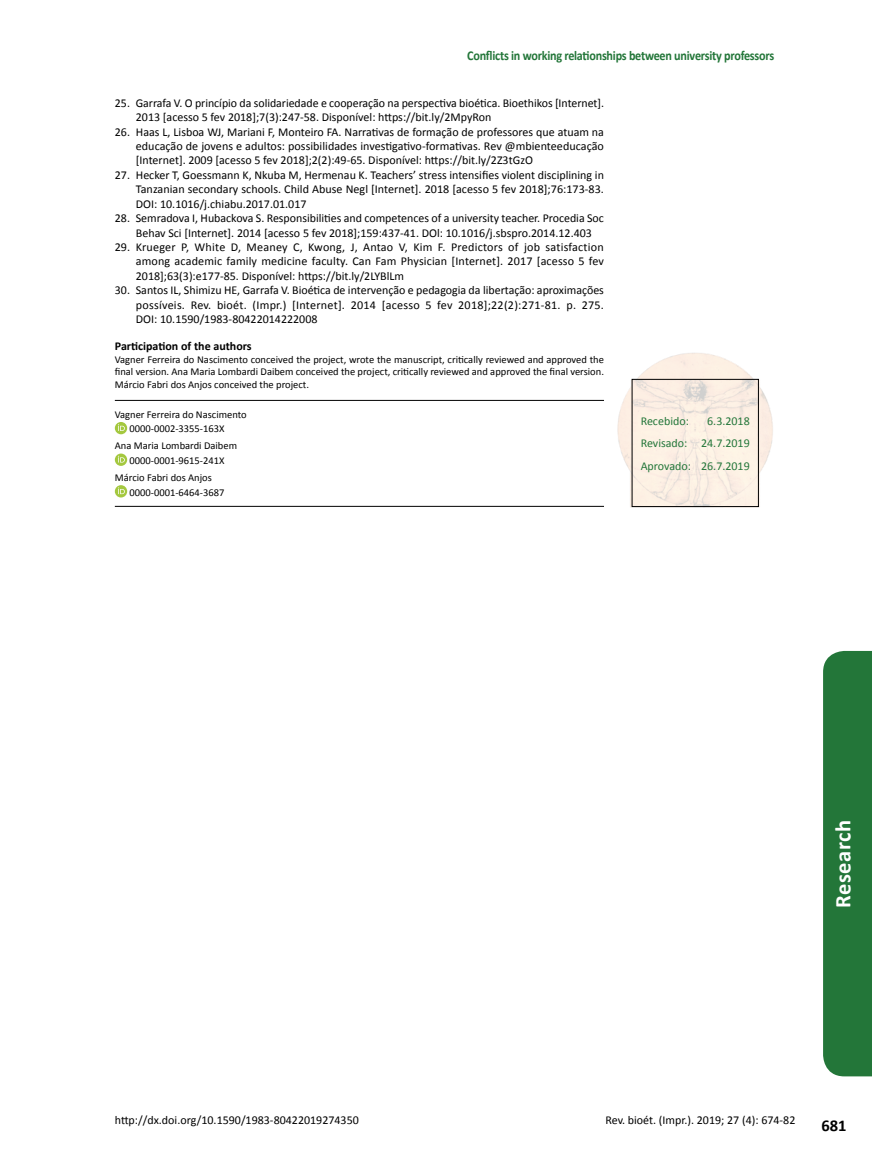
<style>
.page{position:relative;width:872px;height:1170px;background:#fff}
.page>*{position:absolute;margin:0;border:0;box-sizing:border-box;transform-origin:0 0}
.t1{font:700 22.5px "Calibri";letter-spacing:.02em;color:#fff}
.t2{font:700 16.5px "Calibri";color:#000}
.t3{font:700 13.5px "Calibri";letter-spacing:-.02em;color:#237639;scale:.9 1}
.t4{font:12px/14.4px "Calibri";color:#000;text-align:justify}
.t5{font:12px/23px "Calibri";color:#237639;text-align:justify}
.t6{font:700 12px "Calibri";color:#000}
.t7{font:10.5px/14.7px "Calibri";color:#000}
</style>
<div class="page">
<hr style="left:115px;top:400px;width:489px;height:1px;background:#000">
<hr style="left:115px;top:506px;width:489px;height:1px;background:#000">
<div style="left:115px;top:422px;width:12px;height:12px;background:#a4c83f;border-radius:50%"></div>
<svg style="left:118px;top:424px;width:7px;height:7px"></svg>
<svg style="left:115px;top:453px;width:12px;height:13px"></svg>
<svg style="left:118px;top:456px;width:7px;height:6px"></svg>
<svg style="left:115px;top:485px;width:12px;height:12px"></svg>
<svg style="left:118px;top:487px;width:7px;height:7px"></svg>
<img style="left:617px;top:353px;width:156px;height:154px">
<div style="left:823px;top:651px;width:49px;height:425px;background:#237639"></div>
<p class="t3" style="left:467px;top:46px;width:342px">Conflicts in working relationships between university professors</p>
<p class="t4" style="left:136px;top:95px;width:470px;text-indent:-21px">25. Garrafa V. O princípio da solidariedade e cooperação na perspectiva bioética. Bioethikos [Internet].<br>2013 [acesso 5 fev 2018];7(3):247-58. Disponível: https://bit.ly/2MpyRon</p>
<p class="t4" style="left:136px;top:124px;width:469px;text-indent:-21px">26. Haas L, Lisboa WJ, Mariani F, Monteiro FA. Narrativas de formação de professores que atuam na educação de jovens e adultos: possibilidades investigativo-formativas. Rev @mbienteeducação [Internet]. 2009 [acesso 5 fev 2018];2(2):49-65. Disponível: https://bit.ly/2Z3tGzO</p>
<p class="t4" style="left:136px;top:167px;width:469px;text-indent:-21px">27. Hecker T, Goessmann K, Nkuba M, Hermenau K. Teachers’ stress intensifies violent disciplining in Tanzanian secondary schools. Child Abuse Negl [Internet]. 2018 [acesso 5 fev 2018];76:173-83.<br>DOI: 10.1016/j.chiabu.2017.01.017</p>
<p class="t4" style="left:136px;top:210px;width:469px;text-indent:-21px">28. Semradova I, Hubackova S. Responsibilities and competences of a university teacher. Procedia Soc<br>Behav Sci [Internet]. 2014 [acesso 5 fev 2018];159:437-41. DOl: 10.1016/j.sbspro.2014.12.403</p>
<p class="t4" style="left:136px;top:239px;width:470px;text-indent:-21px">29. Krueger P, White D, Meaney C, Kwong, J, Antao V, Kim F. Predictors of job satisfaction among academic family medicine faculty. Can Fam Physician [Internet]. 2017 [acesso 5 fev 2018];63(3):e177-85. Disponível: https://bit.ly/2LYBlLm</p>
<p class="t4" style="left:136px;top:282px;width:469px;text-indent:-21px">30. Santos IL, Shimizu HE, Garrafa V. Bioética de intervenção e pedagogia da libertação: aproximações possíveis. Rev. bioét. (Impr.) [Internet]. 2014 [acesso 5 fev 2018];22(2):271-81. p. 275.<br>DOI: 10.1590/1983-80422014222008</p>
<p class="t6" style="left:115px;top:337px;width:138px">Participation of the authors</p>
<p class="t7" style="left:115px;top:352px;width:490px;line-height:12.6px;text-align:justify">Vagner Ferreira do Nascimento conceived the project, wrote the manuscript, critically reviewed and approved the final version. Ana Maria Lombardi Daibem conceived the project, critically reviewed and approved the final version.<br>Márcio Fabri dos Anjos conceived the project.</p>
<p class="t7" style="left:130px;top:406px;width:119px;text-indent:-15px">Vagner Ferreira do Nascimento<br>0000-0002-3355-163X</p>
<p class="t7" style="left:115px;top:438px;width:124px;text-align:center">Ana Maria Lombardi Daibem<br>0000-0001-9615-241X</p>
<p class="t7" style="left:130px;top:469px;width:96px;text-indent:-15px">Márcio Fabri dos Anjos<br>0000-0001-6464-3687</p>
<p class="t5" style="left:640px;top:409px;width:50px">Recebido:</p>
<p class="t5" style="left:640px;top:409px;width:111px;text-indent:66px">6.3.2018<br>Revisado: 24.7.2019<br>Aprovado: 26.7.2019</p>
<p class="t4" style="left:115px;top:1112px;width:245px">http://dx.doi.org/10.1590/1983-80422019274350</p>
<h1 class="t1" style="left:827px;top:907px;width:89px;rotate:-90deg">Research</h1>
<p class="t4" style="left:605px;top:1112px;width:191px">Rev. bioét. (Impr.). 2019; 27 (4): 674-82</p>
<h2 class="t2" style="left:821px;top:1113px;width:27px">681</h2>
</div>
